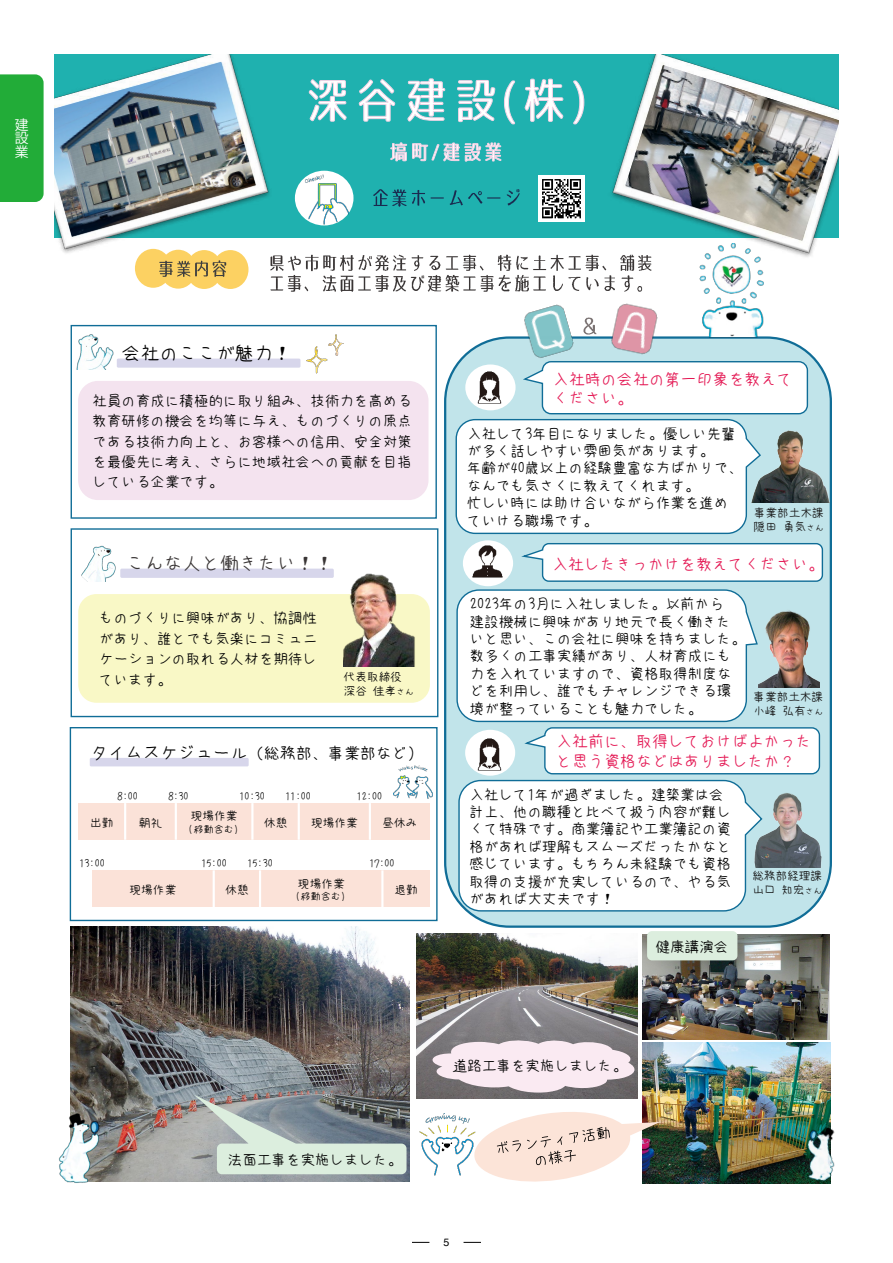
<style>
.page{position:relative;width:893px;height:1263px;background:#fff}
.page>*{position:absolute;margin:0;border:0;box-sizing:border-box;transform-origin:0 0}
.t1{font:18.9px "kiloji";color:#393535}
.t2{font:18.9px "kiloji";color:#000}
.t3{font:16.05px/19.2px "kiloji";color:#e41753}
.t4{font:16.05px "kiloji";color:#000}
.t5{font:14.55px/17.4px "kiloji";color:#000}
.t6{font:13.8px/13.8px "Koz Go Pro";color:#fff;text-align:justify}
.t7{font:11.7px/14px "kiloji";color:#000}
.t8{font:11.7px/14px "kiloji";color:#100f0f}
.t9{font:10.65px "Helvetica";color:#000}
.t10{font:10.05px "kiloji";color:#000}
.s1{font-size:8.7px}
.s2{font-size:17.4px}
</style>
<div class="page">
<svg style="left:412px;top:1242px;width:17px;height:1px"></svg>
<svg style="left:464px;top:1242px;width:17px;height:1px"></svg>
<div style="left:0;top:74px;width:44px;height:128px;background:#22ac38"></div>
<img style="left:416px;top:933px;width:221px;height:166px">
<img style="left:642px;top:1042px;width:188px;height:141px">
<img style="left:71px;top:927px;width:339px;height:254px">
<div style="left:54px;top:54px;width:785px;height:183px;background:#1fb1af"></div>
<svg style="left:309px;top:78px;width:186px;height:44px"></svg>
<svg style="left:504px;top:81px;width:11px;height:43px"></svg>
<svg style="left:525px;top:79px;width:38px;height:43px"></svg>
<svg style="left:573px;top:81px;width:11px;height:43px"></svg>
<svg style="left:390px;top:142px;width:111px;height:20px"></svg>
<img style="left:373px;top:184px;width:166px;height:24px">
<img style="left:270px;top:254px;width:382px;height:38px">
<div style="left:135px;top:249px;width:36px;height:39px;background:#fcd162;border-radius:50%"></div>
<div style="left:160px;top:250px;width:36px;height:39px;background:#fcd162;border-radius:50%"></div>
<div style="left:186px;top:250px;width:36px;height:39px;background:#fcd162;border-radius:50%"></div>
<div style="left:212px;top:250px;width:36px;height:39px;background:#fcd162;border-radius:50%"></div>
<img style="left:159px;top:257px;width:86px;height:20px">
<img style="left:84px;top:545px;width:32px;height:37px">
<svg style="left:81px;top:570px;width:14px;height:12px"></svg>
<div style="left:295px;top:171px;width:58px;height:54px;background:#fff;border-radius:50%"></div>
<div style="left:445px;top:338px;width:386px;height:589px;background:#c1e4ea;border-radius:64px"></div>
<img style="left:512px;top:304px;width:67px;height:54px">
<img style="left:611px;top:303px;width:58px;height:52px">
<img style="left:579px;top:311px;width:43px;height:28px">
<svg style="left:455px;top:360px;width:354px;height:175px;background:#ecf4f6"></svg>
<div style="left:463px;top:540px;width:50px;height:46px;background:#fff;border-radius:50%"></div>
<svg style="left:521px;top:543px;width:303px;height:39px;background:#e8f1f5"></svg>
<img style="left:472px;top:546px;width:31px;height:32px">
<div style="left:71px;top:325px;width:366px;height:194px;border:1px solid #106d97"></div>
<div style="left:78px;top:594px;width:352px;height:109px;background:#f9f8c6;border-radius:18px"></div>
<div style="left:71px;top:528px;width:367px;height:189px;border:1px solid #106d97"></div>
<div style="left:120px;top:569px;width:214px;height:9px;background:#d7d6eb;border-radius:2px"></div>
<div style="left:70px;top:727px;width:368px;height:194px;border:1px solid #106d97"></div>
<div style="left:117px;top:359px;width:183px;height:9px;background:#d7d6eb;border-radius:2px"></div>
<img style="left:70px;top:331px;width:44px;height:39px">
<img style="left:677px;top:261px;width:98px;height:76px">
<div style="left:78px;top:381px;width:350px;height:119px;background:#f4e3ef;border-radius:20px"></div>
<div style="left:90px;top:758px;width:159px;height:8px;background:#d7d6eb"></div>
<img style="left:419px;top:1113px;width:52px;height:63px">
<img style="left:394px;top:765px;width:38px;height:34px">
<img style="left:307px;top:335px;width:36px;height:38px">
<div style="left:78px;top:803px;width:47px;height:37px;background:#fbe2d8"></div>
<div style="left:125px;top:803px;width:51px;height:37px;background:#fbe2d8"></div>
<div style="left:176px;top:803px;width:76px;height:37px;background:#fbe2d8"></div>
<div style="left:252px;top:803px;width:47px;height:37px;background:#fbe2d8"></div>
<div style="left:299px;top:803px;width:71px;height:37px;background:#fbe2d8"></div>
<div style="left:370px;top:803px;width:60px;height:37px;background:#fbe2d8"></div>
<hr style="left:124px;top:803px;width:2px;height:37px;background:#fff">
<hr style="left:175px;top:803px;width:2px;height:37px;background:#fff">
<hr style="left:251px;top:803px;width:2px;height:37px;background:#fff">
<hr style="left:298px;top:803px;width:2px;height:37px;background:#fff">
<hr style="left:369px;top:803px;width:2px;height:37px;background:#fff">
<div style="left:92px;top:870px;width:122px;height:37px;background:#fbe2d8"></div>
<div style="left:214px;top:870px;width:46px;height:37px;background:#fbe2d8"></div>
<div style="left:260px;top:870px;width:122px;height:37px;background:#fbe2d8"></div>
<div style="left:382px;top:870px;width:48px;height:37px;background:#fbe2d8"></div>
<hr style="left:213px;top:870px;width:2px;height:37px;background:#fff">
<hr style="left:259px;top:870px;width:2px;height:37px;background:#fff">
<hr style="left:381px;top:870px;width:2px;height:37px;background:#fff">
<img style="left:302px;top:171px;width:46px;height:54px">
<svg style="left:456px;top:589px;width:365px;height:323px"></svg>
<svg style="left:430px;top:1039px;width:208px;height:55px;background:#d0c4ca"></svg>
<div style="left:598px;top:1075px;width:9px;height:9px;background:#faeaf2;border-radius:50%"></div>
<img style="left:59px;top:1113px;width:52px;height:70px">
<svg style="left:194px;top:1095px;width:213px;height:79px;background:#a5b0ad"></svg>
<img style="left:791px;top:1122px;width:44px;height:62px">
<svg style="left:471px;top:1109px;width:189px;height:75px"></svg>
<img style="left:606px;top:54px;width:211px;height:207px">
<img style="left:344px;top:573px;width:79px;height:94px">
<img style="left:539px;top:175px;width:46px;height:46px">
<img style="left:642px;top:935px;width:188px;height:104px">
<div style="left:647px;top:931px;width:90px;height:29px;background:#dceede"></div>
<img style="left:54px;top:54px;width:220px;height:203px">
<img style="left:54px;top:62px;width:201px;height:174px">
<img style="left:750px;top:428px;width:80px;height:74px">
<img style="left:758px;top:603px;width:62px;height:84px">
<img style="left:754px;top:791px;width:68px;height:76px">
<img style="left:625px;top:65px;width:214px;height:175px">
<p class="t6" style="left:15px;top:118px;width:15px">建設業</p>
<p class="t2" style="left:122px;top:343px;width:171px">会社のここが魅力！</p>
<p class="t5" style="left:92px;top:391px;width:321px;line-height:20.4px;text-align:justify">社員の育成に積極的に取り組み、技術力を高める教育研修の機会を均等に与え、ものづくりの原点である技術力向上と、お客様への信用、安全対策を最優先に考え、さらに地域社会への貢献を目指している企業です。</p>
<p class="t1" style="left:126px;top:554px;width:209px">こんな人と働きたい！！</p>
<p class="t5" style="left:99px;top:608px;width:220px;line-height:20.4px;text-align:justify">ものづくりに興味があり、協調性があり、誰とでも気楽にコミュニケーションの取れる人材を期待しています。</p>
<p class="t7" style="left:344px;top:670px;width:71px">代表取締役深谷佳孝<span class="s1">さん</span></p>
<p class="t4" style="left:91px;top:745px;width:335px"><span class="s2">タイムスケジュール</span>（総務部、事業部など）</p>
<p class="t10" style="left:118px;top:791px;width:22px">8:00</p>
<p class="t10" style="left:168px;top:791px;width:22px">8:30</p>
<p class="t10" style="left:240px;top:791px;width:27px">10:30</p>
<p class="t10" style="left:285px;top:791px;width:27px">11:00</p>
<p class="t10" style="left:357px;top:791px;width:27px">12:00</p>
<p class="t7" style="left:90px;top:815px;width:25px">出勤</p>
<p class="t7" style="left:139px;top:815px;width:25px">朝礼</p>
<p class="t7" style="left:191px;top:809px;width:48px">現場作業</p>
<p class="t10" style="left:189px;top:824px;width:52px">(移動含む)</p>
<p class="t7" style="left:264px;top:815px;width:25px">休憩</p>
<p class="t7" style="left:311px;top:815px;width:48px">現場作業</p>
<p class="t7" style="left:383px;top:815px;width:37px">昼休み</p>
<p class="t10" style="left:80px;top:858px;width:27px">13:00</p>
<p class="t10" style="left:201px;top:858px;width:27px">15:00</p>
<p class="t10" style="left:247px;top:858px;width:27px">15:30</p>
<p class="t10" style="left:369px;top:858px;width:27px">17:00</p>
<p class="t7" style="left:130px;top:883px;width:48px">現場作業</p>
<p class="t7" style="left:225px;top:883px;width:25px">休憩</p>
<p class="t7" style="left:298px;top:876px;width:48px">現場作業</p>
<p class="t10" style="left:296px;top:891px;width:52px">(移動含む)</p>
<p class="t7" style="left:395px;top:883px;width:25px">退勤</p>
<p class="t3" style="left:553px;top:370px;width:241px">入社時の会社の第一印象を教えてください。</p>
<p class="t5" style="left:467px;top:425px;width:278px">入社して3年目になりました。優しい先輩が多く話しやすい雰囲気があります。<br>年齢が40歳以上の経験豊富な方ばかりで、なんでも気さくに教えてくれます。<br>忙しい時には助け合いながら作業を進めていける職場です。</p>
<p class="t8" style="left:754px;top:505px;width:71px">事業部土木課隠田勇気<span class="s1">さん</span></p>
<p class="t3" style="left:552px;top:554px;width:274px">入社したきっかけを教えてください。</p>
<p class="t5" style="left:470px;top:595px;width:278px">2023年の3月に入社しました。以前から<br>建設機械に興味があり地元で長く働きたいと思い、この会社に興味を持ちました。数多くの工事実績があり、人材育成にも力を入れていますので、資格取得制度などを利用し、誰でもチャレンジできる環境が整っていることも魅力でした。</p>
<p class="t8" style="left:753px;top:689px;width:71px">事業部土木課小峰弘有<span class="s1">さん</span></p>
<p class="t3" style="left:556px;top:732px;width:257px">入社前に、取得しておけばよかったと思う資格などはありましたか？</p>
<p class="t5" style="left:470px;top:786px;width:263px">入社して1年が過ぎました。建築業は会計上、他の職種と比べて扱う内容が難しくて特殊です。商業簿記や工業簿記の資格があれば理解もスムーズだったかなと感じています。もちろん未経験でも資格取得の支援が充実しているので、やる気があれば大丈夫です！</p>
<p class="t5" style="left:656px;top:938px;width:74px">健康講演会</p>
<p class="t8" style="left:752px;top:869px;width:71px">総務部経理課山口知宏<span class="s1">さん</span></p>
<p class="t5" style="left:228px;top:1151px;width:176px">法面工事を実施しました。</p>
<p class="t5" style="left:453px;top:1057px;width:176px">道路工事を実施しました。</p>
<p class="t9" style="left:444px;top:1234px;width:7px">5</p>
</div>
